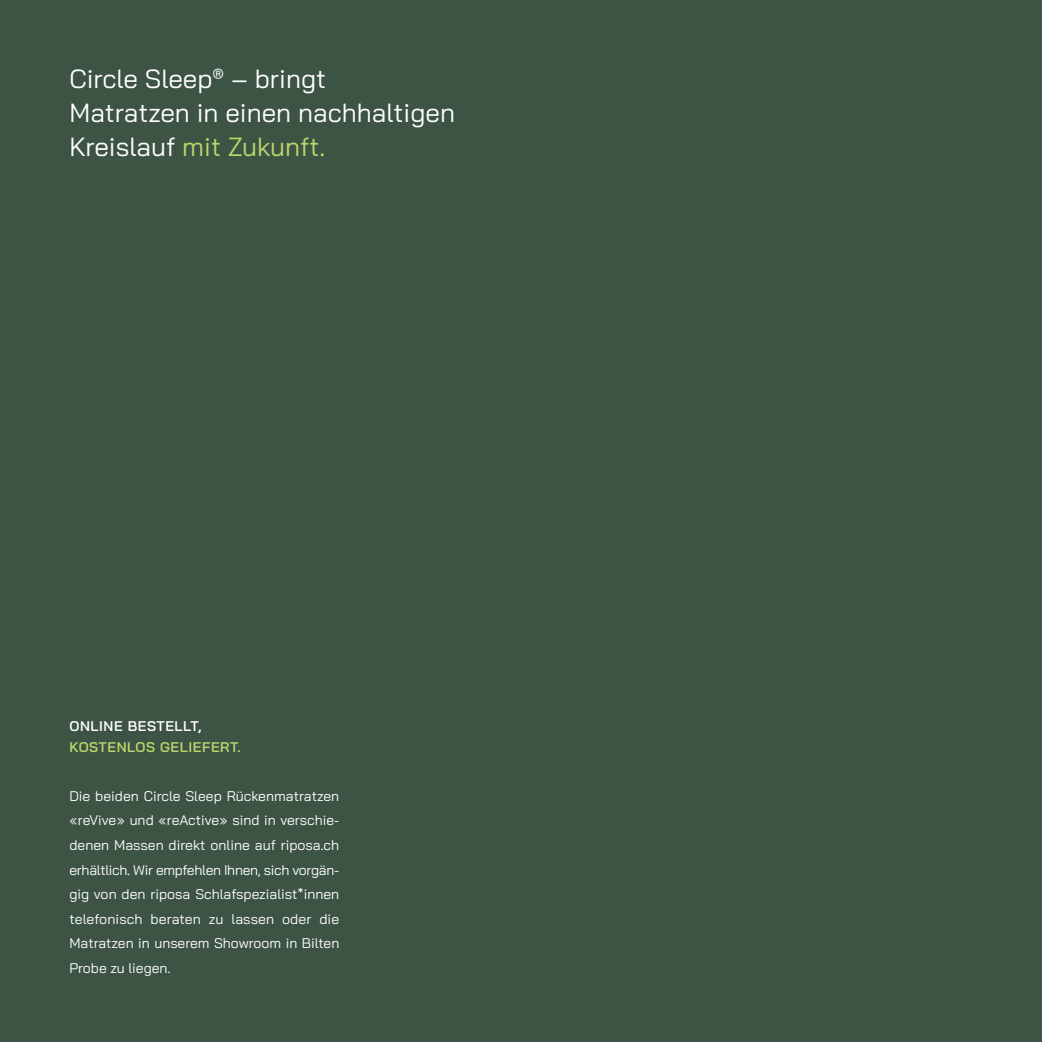
<style>
.page{position:relative;width:1042px;height:1042px;background:#3d5445}
.page>*{position:absolute;margin:0;border:0;box-sizing:border-box;transform-origin:0 0}
.t1{font:26.25px/34.1px "Bai Jamjuree";color:#fff}
.t2{font:14px/24.5px "Bai Jamjuree";color:#fff;text-align:justify}
.t3{font:600 14px "Bai Jamjuree";letter-spacing:.04em;color:#bbd76a}
.t4{font:600 14px "Bai Jamjuree";letter-spacing:.04em;color:#fff}
.s1{color:#bbd76a}
</style>
<div class="page">
<h1 class="t1" style="left:69px;top:61px;width:387px">Circle Sleep<sup>®</sup> – bringt<br>Matratzen in einen nachhaltigen<br>Kreislauf <span class="s1">mit Zukunft.</span></h1>
<p class="t4" style="left:69px;top:718px;width:134px">ONLINE BESTELLT,</p>
<p class="t3" style="left:69px;top:739px;width:173px">KOSTENLOS GELIEFERT.</p>
<p class="t2" style="left:69px;top:784px;width:271px">Die beiden Circle Sleep Rückenmatratzen «reVive» und «reActive» sind in verschie&shy;denen Massen direkt online auf riposa.ch erhältlich. Wir empfehlen Ihnen, sich vorgän&shy;gig von den riposa Schlafspezialist*innen telefonisch beraten zu lassen oder die Matratzen in unserem Showroom in Bilten Probe zu liegen.</p>
</div>
